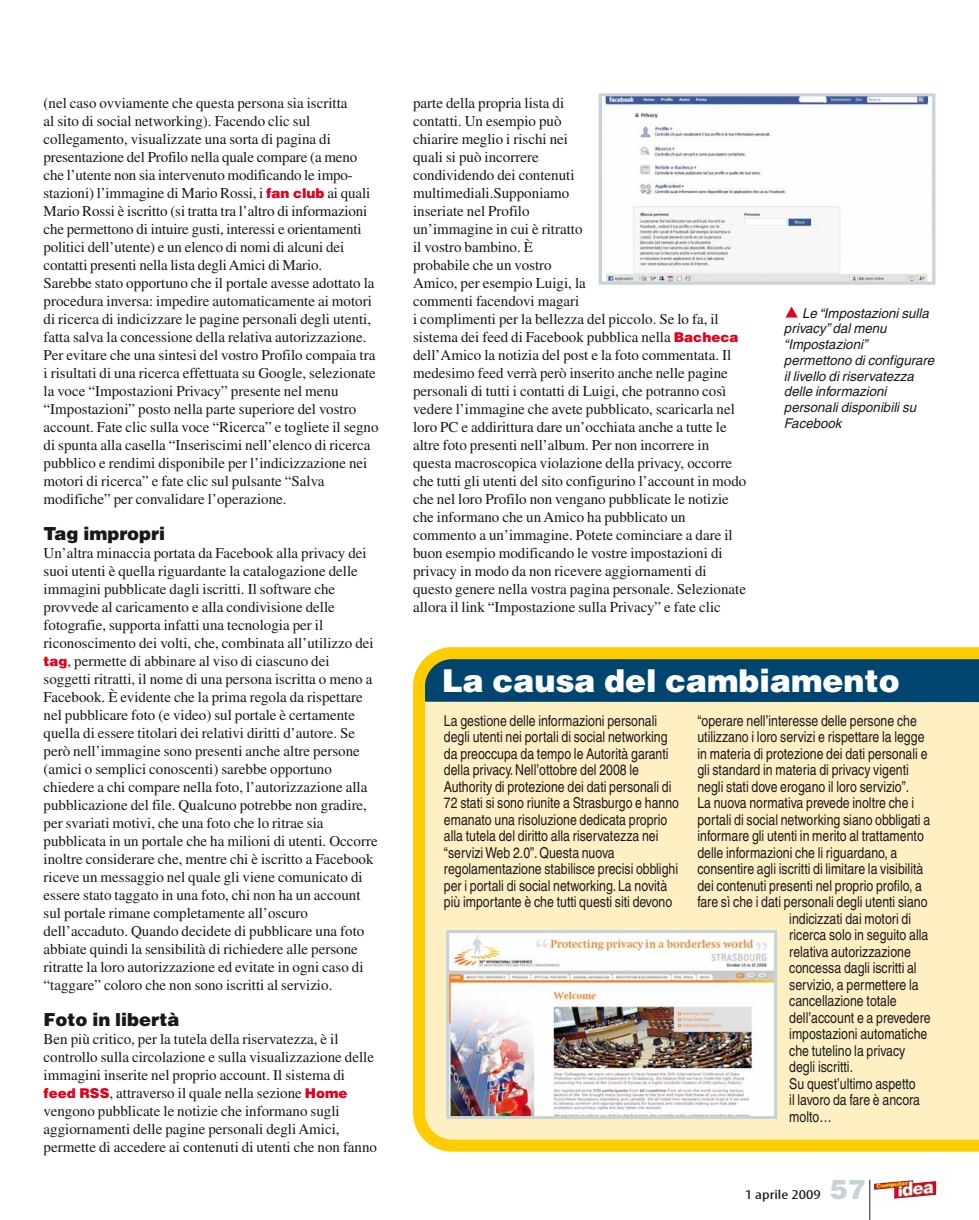
<style>
.page{position:relative;width:979px;height:1220px;background:#fff}
.page>*{position:absolute;margin:0;border:0;box-sizing:border-box;transform-origin:0 0}
.t1{font:900 31.5px "Helvetica LT";color:#fff}
.t2{font:900 18px "Helvetica LT";color:#1a171c}
.t3{font:15px/18px "Times LT";color:#1a171c}
.t4{font:condensed 15px/16.5px "Helvetica LT";color:#1a171c}
.t5{font:italic condensed 13.5px/15.8px "Helvetica LT";color:#1a171c;scale:1.2 1}
.t6{font:condensed 13.5px "Myriad";color:#1a171c;scale:1.4 1}
.s1{font-family:"Helvetica LT";font-weight:900;font-size:13.5px;color:#e2001a}
.s2{font-family:"Helvetica LT";font-weight:900;font-stretch:normal;font-size:27px;color:#c8d3d9}
</style>
<div class="page">
<img style="left:874px;top:1180px;width:62px;height:19px">
<hr style="left:869px;top:1180px;width:1px;height:40px;background:#1a171c">
<svg style="left:413px;top:647px;width:565px;height:505px;background:#e4daa9"></svg>
<img style="left:450px;top:934px;width:323px;height:181px">
<div style="left:446px;top:930px;width:331px;height:189px;border:3px solid #c8d3d9"></div>
<img style="left:603px;top:97px;width:328px;height:184px">
<div style="left:598px;top:93px;width:337px;height:192px;border:3px solid #c8d3d9"></div>
<svg style="left:785px;top:307px;width:12px;height:11px"></svg>
<p class="t3" style="left:44px;top:95px;width:336px">(nel caso ovviamente che questa persona sia iscritta<br>al sito di social networking). Facendo clic sul collegamento, visualizzate una sorta di pagina di presentazione del Profilo nella quale compare (a meno che l’utente non sia intervenuto modificando le impo&shy;stazioni) l’immagine di Mario Rossi, i <span class="s1">fan club</span> ai quali Mario Rossi è iscritto (si tratta tra l’altro di informazioni che permettono di intuire gusti, interessi e orientamenti politici dell’utente) e un elenco di nomi di alcuni dei contatti presenti nella lista degli Amici di Mario.<br>Sarebbe stato opportuno che il portale avesse adottato la procedura inversa: impedire automaticamente ai motori di ricerca di indicizzare le pagine personali degli utenti, fatta salva la concessione della relativa autorizzazione.<br>Per evitare che una sintesi del vostro Profilo compaia tra i risultati di una ricerca effettuata su Google, selezionate la voce “Impostazioni Privacy” presente nel menu “Impostazioni” posto nella parte superiore del vostro account. Fate clic sulla voce “Ricerca” e togliete il segno di spunta alla casella “Inseriscimi nell’elenco di ricerca pubblico e rendimi disponibile per l’indicizzazione nei motori di ricerca” e fate clic sul pulsante “Salva modifiche” per convalidare l’operazione.</p>
<p class="t2" style="left:44px;top:525px;width:123px">Tag impropri</p>
<p class="t3" style="left:44px;top:545px;width:335px">Un’altra minaccia portata da Facebook alla privacy dei suoi utenti è quella riguardante la catalogazione delle immagini pubblicate dagli iscritti. Il software che provvede al caricamento e alla condivisione delle fotografie, supporta infatti una tecnologia per il riconoscimento dei volti, che, combinata all’utilizzo dei <span class="s1">tag</span>, permette di abbinare al viso di ciascuno dei soggetti ritratti, il nome di una persona iscritta o meno a Facebook. È evidente che la prima regola da rispettare nel pubblicare foto (e video) sul portale è certamente quella di essere titolari dei relativi diritti d’autore. Se però nell’immagine sono presenti anche altre persone (amici o semplici conoscenti) sarebbe opportuno chiedere a chi compare nella foto, l’autorizzazione alla pubblicazione del file. Qualcuno potrebbe non gradire, per svariati motivi, che una foto che lo ritrae sia pubblicata in un portale che ha milioni di utenti. Occorre inoltre considerare che, mentre chi è iscritto a Facebook riceve un messaggio nel quale gli viene comunicato di essere stato taggato in una foto, chi non ha un account sul portale rimane completamente all’oscuro dell’accaduto. Quando decidete di pubblicare una foto abbiate quindi la sensibilità di richiedere alle persone ritratte la loro autorizzazione ed evitate in ogni caso di “taggare” coloro che non sono iscritti al servizio.</p>
<p class="t2" style="left:44px;top:1011px;width:137px">Foto in libertà</p>
<p class="t3" style="left:44px;top:1031px;width:335px">Ben più critico, per la tutela della riservatezza, è il controllo sulla circolazione e sulla visualizzazione delle immagini inserite nel proprio account. Il sistema di <span class="s1">feed RSS</span>, attraverso il quale nella sezione <span class="s1">Home </span>vengono pubblicate le notizie che informano sugli aggiornamenti delle pagine personali degli Amici, permette di accedere ai contenuti di utenti che non fanno</p>
<p class="t3" style="left:413px;top:95px;width:335px">parte della propria lista di<br>contatti. Un esempio può<br>chiarire meglio i rischi nei<br>quali si può incorrere<br>condividendo dei contenuti<br>multimediali.Supponiamo<br>inseriate nel Profilo<br>un’immagine in cui è ritratto<br>il vostro bambino. È<br>probabile che un vostro<br>Amico, per esempio Luigi, la<br>commenti facendovi magari<br>i complimenti per la bellezza del piccolo. Se lo fa, il sistema dei feed di Facebook pubblica nella <span class="s1">Bacheca </span>dell’Amico la notizia del post e la foto commentata. Il medesimo feed verrà però inserito anche nelle pagine personali di tutti i contatti di Luigi, che potranno così vedere l’immagine che avete pubblicato, scaricarla nel loro PC e addirittura dare un’occhiata anche a tutte le altre foto presenti nell’album. Per non incorrere in questa macroscopica violazione della privacy, occorre che tutti gli utenti del sito configurino l’account in modo che nel loro Profilo non vengano pubblicate le notizie che informano che un Amico ha pubblicato un commento a un’immagine. Potete cominciare a dare il buon esempio modificando le vostre impostazioni di privacy in modo da non ricevere aggiornamenti di questo genere nella vostra pagina personale. Selezionate allora il link “Impostazione sulla Privacy” e fate clic</p>
<p class="t5" style="left:784px;top:306px;width:127px;text-indent:18px">Le “Impostazioni sulla privacy” dal menu “Impostazioni” permettono di configurare il livello di riservatezza delle informazioni personali disponibili su<br>Facebook</p>
<h1 class="t1" style="left:442px;top:666px;width:459px">La causa del cambiamento</h1>
<p class="t4" style="left:444px;top:714px;width:236px">La gestione delle informazioni personali degli utenti nei portali di social networking da preoccupa da tempo le Autorità garanti della privacy. Nell’ottobre del 2008 le Authority di protezione dei dati personali di 72 stati si sono riunite a Strasburgo e hanno emanato una risoluzione dedicata proprio alla tutela del diritto alla riservatezza nei “servizi Web 2.0”. Questa nuova regolamentazione stabilisce precisi obblighi per i portali di social networking. La novità più importante è che tutti questi siti devono</p>
<p class="t4" style="left:697px;top:714px;width:221px">“operare nell’interesse delle persone che</p>
<p class="t4" style="left:697px;top:731px;width:228px">utilizzano i loro servizi e rispettare la legge</p>
<p class="t4" style="left:697px;top:747px;width:231px">in materia di protezione dei dati personali e</p>
<p class="t4" style="left:697px;top:764px;width:213px">gli standard in materia di privacy vigenti</p>
<p class="t4" style="left:697px;top:780px;width:213px">negli stati dove erogano il loro servizio”.</p>
<p class="t4" style="left:697px;top:797px;width:218px">La nuova normativa prevede inoltre che i</p>
<p class="t4" style="left:697px;top:813px;width:234px">portali di social networking siano obbligati a</p>
<p class="t4" style="left:697px;top:830px;width:228px">informare gli utenti in merito al trattamento</p>
<p class="t4" style="left:697px;top:846px;width:201px">delle informazioni che li riguardano, a</p>
<p class="t4" style="left:697px;top:863px;width:227px">consentire agli iscritti di limitare la visibilità</p>
<p class="t4" style="left:697px;top:879px;width:226px">dei contenuti presenti nel proprio profilo, a</p>
<p class="t4" style="left:697px;top:896px;width:231px">fare sì che i dati personali degli utenti siano</p>
<p class="t4" style="left:789px;top:912px;width:123px">indicizzati dai motori di</p>
<p class="t4" style="left:789px;top:929px;width:140px">ricerca solo in seguito alla</p>
<p class="t4" style="left:789px;top:945px;width:123px">relativa autorizzazione</p>
<p class="t4" style="left:789px;top:962px;width:129px">concessa dagli iscritti al</p>
<p class="t4" style="left:789px;top:978px;width:131px">servizio, a permettere la</p>
<p class="t4" style="left:789px;top:995px;width:109px">cancellazione totale</p>
<p class="t4" style="left:789px;top:1011px;width:143px">dell’account e a prevedere</p>
<p class="t4" style="left:789px;top:1028px;width:140px">impostazioni automatiche</p>
<p class="t4" style="left:789px;top:1044px;width:118px">che tutelino la privacy</p>
<p class="t4" style="left:789px;top:1061px;width:65px">degli iscritti.</p>
<p class="t4" style="left:789px;top:1077px;width:128px">Su quest’ultimo aspetto</p>
<p class="t4" style="left:789px;top:1094px;width:132px">il lavoro da fare è ancora</p>
<p class="t4" style="left:789px;top:1110px;width:44px">molto…</p>
<p class="t6" style="left:744px;top:1186px;width:88px">1 aprile 2009 <span class="s2">57</span></p>
</div>
